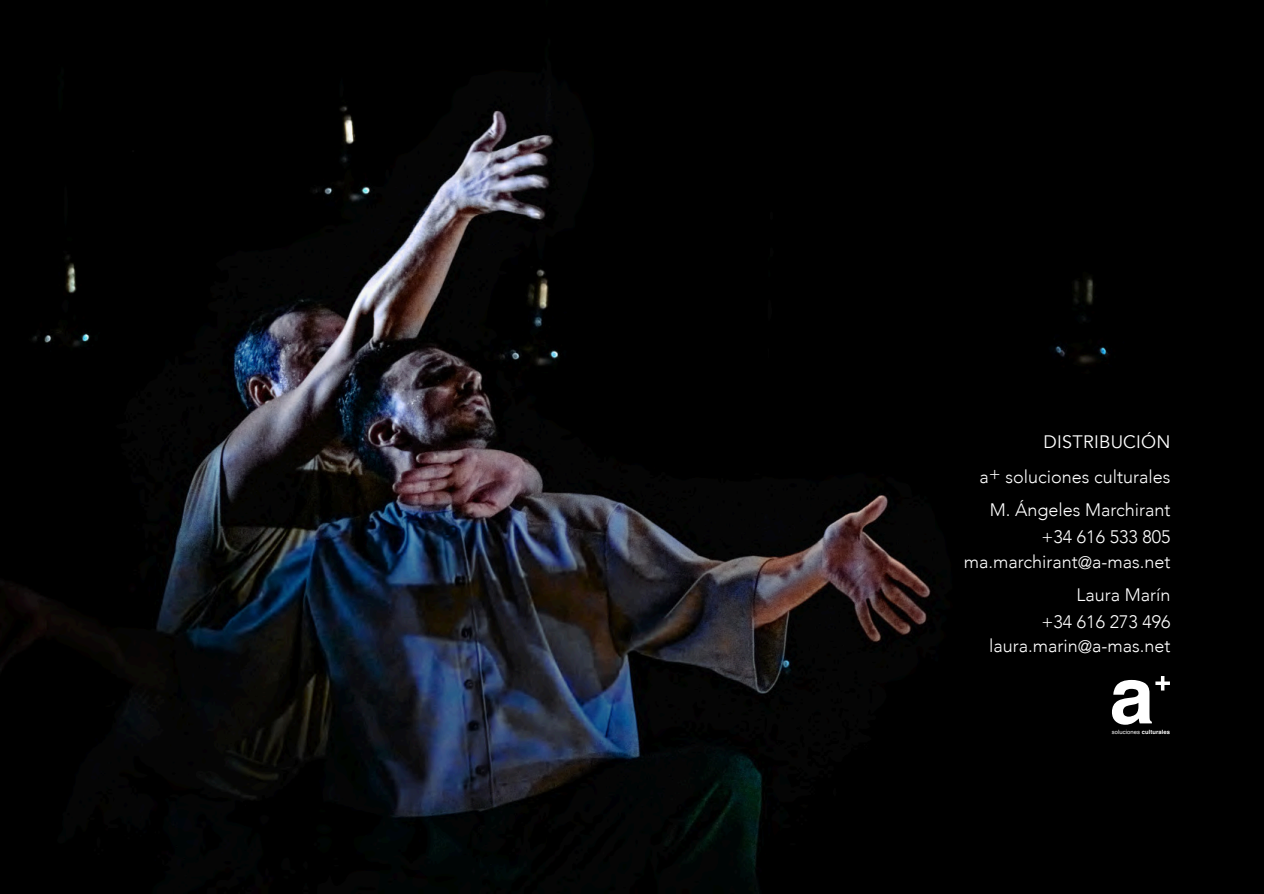
<style>
.page{position:relative;width:1264px;height:894px;background:#fff}
.page>*{position:absolute;margin:0;border:0;box-sizing:border-box;transform-origin:0 0}
.t1{font:300 18px/33px "Avenir";color:#fff;text-align:right}
.t2{font:18px "Avenir";letter-spacing:.015em;color:#fff}
.t3{font:5.85px "Helvetica";letter-spacing:.01em;color:#fff}
.s1{font-weight:700}
</style>
<div class="page">
<img style="left:0;top:0;width:1263px;height:893px">
<div style="left:952px;top:420px;width:230px;height:246px;background:#000"></div>
<svg style="left:1111px;top:675px;width:58px;height:49px"></svg>
<p class="t2" style="left:1043px;top:430px;width:128px">DISTRIBUCIÓN</p>
<p class="t1" style="left:979px;top:460px;width:193px;text-align:center">a+ soluciones culturales<br>M. Ángeles Marchirant</p>
<p class="t1" style="left:963px;top:525px;width:208px;line-height:24px">+34 616 533 805 ma.marchirant@a-mas.net</p>
<p class="t1" style="left:1041px;top:580px;width:130px;line-height:27px">Laura Marín +34 616 273 496</p>
<p class="t1" style="left:988px;top:628px;width:183px">laura.marin@a-mas.net</p>
<p class="t3" style="left:1111px;top:729px;width:60px">soluciones <span class="s1">culturales</span></p>
</div>
